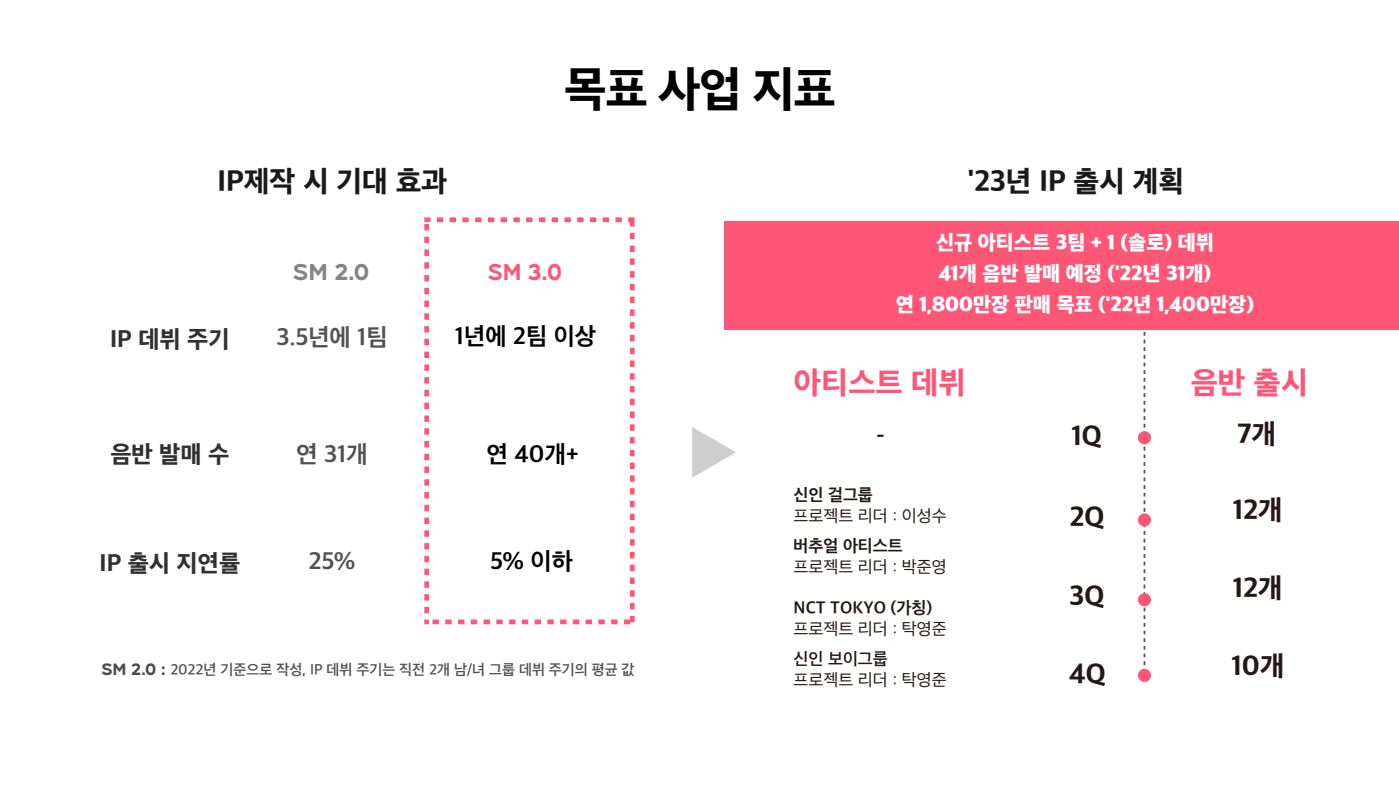
<style>
.page{position:relative;width:1399px;height:786px;background:#fff}
.page>*{position:absolute;margin:0;border:0;box-sizing:border-box;transform-origin:0 0}
.t1{font:800 49px "Apple SD Gothic Neo";color:#000}
.t2{font:800 31.5px "Apple SD Gothic Neo";color:#ff5576}
.t3{font:800 29.75px "Apple SD Gothic Neo";color:#191919}
.t4{font:800 28px "Apple SD Gothic Neo";color:#231815}
.t5{font:800 24.5px "Apple SD Gothic Neo";color:#303030}
.t6{font:700 24.5px "Apple SD Gothic Neo";color:#000}
.t7{font:700 24.5px "Apple SD Gothic Neo";color:#515151}
.t8{font:700 22.75px "SMTOWNOTF";color:#848484}
.t9{font:700 22.75px "SMTOWNOTF";color:#ff5576}
.t10{font:700 22.75px "Apple SD Gothic Neo";color:#231815}
.t11{font:800 21px/30.6px "Apple SD Gothic Neo";color:#fff;text-align:center}
.t12{font:17.32px "Apple SD Gothic Neo";color:#231815}
.t13{font:700 17.32px "Apple SD Gothic Neo";color:#231815}
.t14{font:600 17.32px "Apple SD Gothic Neo";color:#241716}
.t15{font:600 15.05px "Apple SD Gothic Neo";color:#4f4f4f}
.s1{font-family:"SMTOWNOTF";font-weight:700;font-size:16.45px;color:#494949}
</style>
<div class="page">
<svg style="left:1143px;top:332px;width:2px;height:333px"></svg>
<div style="left:724px;top:221px;width:675px;height:108px;background:#ff5576"></div>
<svg style="left:424px;top:217px;width:210px;height:407px"></svg>
<svg style="left:692px;top:427px;width:44px;height:50px"></svg>
<div style="left:1138px;top:431px;width:13px;height:13px;background:#ff5576;border-radius:50%"></div>
<div style="left:1138px;top:513px;width:13px;height:13px;background:#ff5576;border-radius:50%"></div>
<div style="left:1138px;top:593px;width:13px;height:13px;background:#ff5576;border-radius:50%"></div>
<div style="left:1138px;top:668px;width:13px;height:13px;background:#ff5576;border-radius:50%"></div>
<h1 class="t1" style="left:564px;top:63px;width:273px">목표 사업 지표</h1>
<h3 class="t3" style="left:218px;top:165px;width:231px">IP제작 시 기대 효과</h3>
<h3 class="t3" style="left:967px;top:165px;width:218px">'23년 IP 출시 계획</h3>
<p class="t8" style="left:293px;top:262px;width:78px">SM 2.0</p>
<p class="t9" style="left:488px;top:262px;width:76px">SM 3.0</p>
<p class="t5" style="left:110px;top:326px;width:121px">IP 데뷔 주기</p>
<p class="t7" style="left:276px;top:324px;width:113px">3.5년에 1팀</p>
<p class="t6" style="left:455px;top:323px;width:143px">1년에 2팀 이상</p>
<p class="t5" style="left:110px;top:441px;width:120px">음반 발매 수</p>
<p class="t7" style="left:296px;top:441px;width:73px">연 31개</p>
<p class="t6" style="left:487px;top:441px;width:93px">연 40개+</p>
<p class="t5" style="left:100px;top:549px;width:142px">IP 출시 지연률</p>
<p class="t7" style="left:309px;top:548px;width:48px">25%</p>
<p class="t6" style="left:490px;top:548px;width:84px">5% 이하</p>
<p class="t15" style="left:101px;top:660px;width:535px"><span class="s1">SM 2.0 :</span> 2022년 기준으로 작성, IP 데뷔 주기는 직전 2개 남/녀 그룹 데뷔 주기의 평균 값</p>
<p class="t11" style="left:896px;top:229px;width:360px">신규 아티스트 3팀 + 1 (솔로) 데뷔<br>41개 음반 발매 예정 ('22년 31개)<br>연 1,800만장 판매 목표 ('22년 1,400만장)</p>
<h2 class="t2" style="left:794px;top:366px;width:173px">아티스트 데뷔</h2>
<p class="t10" style="left:876px;top:422px;width:10px">-</p>
<p class="t13" style="left:793px;top:485px;width:81px">신인 걸그룹</p>
<p class="t12" style="left:793px;top:506px;width:155px">프로젝트 리더 : 이성수</p>
<p class="t13" style="left:793px;top:536px;width:111px">버추얼 아티스트</p>
<p class="t12" style="left:793px;top:557px;width:155px">프로젝트 리더 : 박준영</p>
<p class="t13" style="left:793px;top:598px;width:140px">NCT TOKYO (가칭)</p>
<p class="t12" style="left:793px;top:618px;width:155px">프로젝트 리더 : 탁영준</p>
<p class="t14" style="left:793px;top:649px;width:96px">신인 보이그룹</p>
<p class="t12" style="left:793px;top:670px;width:155px">프로젝트 리더 : 탁영준</p>
<h3 class="t4" style="left:1071px;top:420px;width:32px">1Q</h3>
<h3 class="t4" style="left:1069px;top:501px;width:36px">2Q</h3>
<h3 class="t4" style="left:1069px;top:581px;width:36px">3Q</h3>
<h3 class="t4" style="left:1069px;top:658px;width:38px">4Q</h3>
<h2 class="t2" style="left:1190px;top:366px;width:119px">음반 출시</h2>
<h3 class="t4" style="left:1237px;top:418px;width:40px">7개</h3>
<h3 class="t4" style="left:1232px;top:495px;width:51px">12개</h3>
<h3 class="t4" style="left:1232px;top:572px;width:51px">12개</h3>
<h3 class="t4" style="left:1231px;top:650px;width:54px">10개</h3>
</div>
